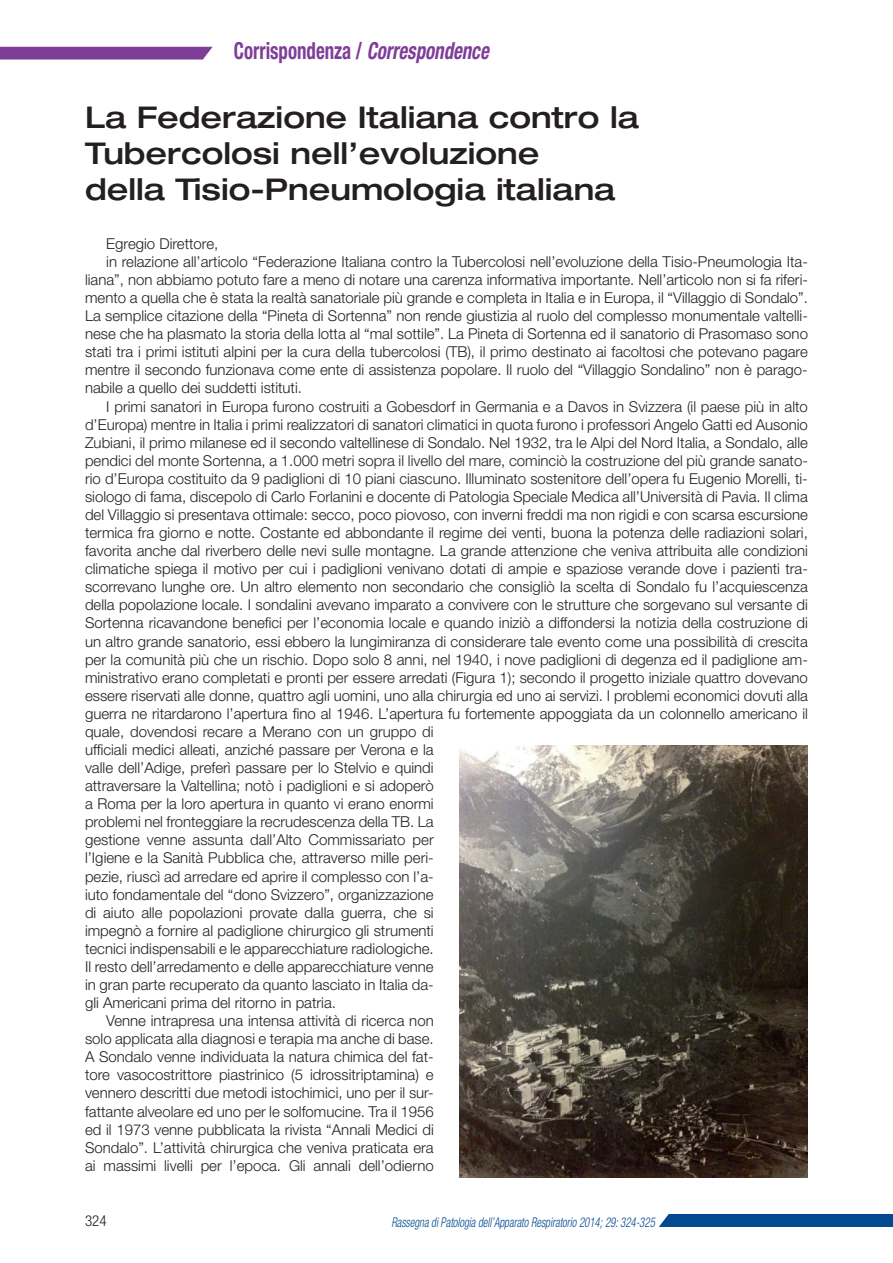
<style>
.page{position:relative;width:893px;height:1263px;background:#fff}
.page>*{position:absolute;margin:0;border:0;box-sizing:border-box;transform-origin:0 0}
.t1{font:500 expanded 30px/36.2px "Helvetica Neue LT Std";color:#231f20}
.t2{font:700 condensed 23.55px "Helvetica Neue LT Std";color:#7e3e98;scale:.8 1}
.t3{font:300 15px "Helvetica Neue LT Std";color:#231f20}
.t4{font:300 condensed 15px "Helvetica Neue LT Std";color:#231f20}
.t5{font:italic 300 condensed 13.5px "Helvetica Neue LT Std";color:#014990;scale:.8 1}
.s1{font-style:italic}
</style>
<div class="page">
<svg style="left:0;top:47px;width:213px;height:13px;background:#85499e"></svg>
<div style="left:659px;top:1214px;width:234px;height:13px;background:#014990"></div>
<img style="left:459px;top:745px;width:349px;height:433px">
<h2 class="t2" style="left:234px;top:37px;width:320px">Corrispondenza / <span class="s1">Correspondence</span></h2>
<h1 class="t1" style="left:85px;top:98px;width:555px">La Federazione Italiana contro la<br>Tubercolosi nell’evoluzione<br>della Tisio-Pneumologia italiana</h1>
<p class="t3" style="left:106px;top:234px;width:114px">Egregio Direttore,</p>
<p class="t3" style="left:106px;top:252px;width:703px">in relazione all’articolo “Federazione Italiana contro la Tubercolosi nell’evoluzione della Tisio-Pneumologia Ita-</p>
<p class="t3" style="left:85px;top:270px;width:724px">liana”, non abbiamo potuto fare a meno di notare una carenza informativa importante. Nell’articolo non si fa riferi-</p>
<p class="t3" style="left:85px;top:289px;width:724px">mento a quella che è stata la realtà sanatoriale più grande e completa in Italia e in Europa, il “Villaggio di Sondalo”.</p>
<p class="t3" style="left:85px;top:307px;width:724px">La semplice citazione della “Pineta di Sortenna” non rende giustizia al ruolo del complesso monumentale valtelli-</p>
<p class="t3" style="left:85px;top:325px;width:724px">nese che ha plasmato la storia della lotta al “mal sottile”. La Pineta di Sortenna ed il sanatorio di Prasomaso sono</p>
<p class="t3" style="left:85px;top:343px;width:724px">stati tra i primi istituti alpini per la cura della tubercolosi (TB), il primo destinato ai facoltosi che potevano pagare</p>
<p class="t3" style="left:85px;top:361px;width:724px">mentre il secondo funzionava come ente di assistenza popolare. Il ruolo del “Villaggio Sondalino” non è parago-</p>
<p class="t3" style="left:85px;top:379px;width:218px">nabile a quello dei suddetti istituti.</p>
<p class="t3" style="left:106px;top:397px;width:703px">I primi sanatori in Europa furono costruiti a Gobesdorf in Germania e a Davos in Svizzera (il paese più in alto</p>
<p class="t3" style="left:85px;top:415px;width:724px">d’Europa) mentre in Italia i primi realizzatori di sanatori climatici in quota furono i professori Angelo Gatti ed Ausonio</p>
<p class="t3" style="left:85px;top:433px;width:724px">Zubiani, il primo milanese ed il secondo valtellinese di Sondalo. Nel 1932, tra le Alpi del Nord Italia, a Sondalo, alle</p>
<p class="t3" style="left:85px;top:451px;width:724px">pendici del monte Sortenna, a 1.000 metri sopra il livello del mare, cominciò la costruzione del più grande sanato-</p>
<p class="t3" style="left:85px;top:469px;width:724px">rio d’Europa costituito da 9 padiglioni di 10 piani ciascuno. Illuminato sostenitore dell’opera fu Eugenio Morelli, ti-</p>
<p class="t3" style="left:85px;top:487px;width:724px">siologo di fama, discepolo di Carlo Forlanini e docente di Patologia Speciale Medica all’Università di Pavia. Il clima</p>
<p class="t3" style="left:85px;top:505px;width:724px">del Villaggio si presentava ottimale: secco, poco piovoso, con inverni freddi ma non rigidi e con scarsa escursione</p>
<p class="t3" style="left:85px;top:523px;width:724px">termica fra giorno e notte. Costante ed abbondante il regime dei venti, buona la potenza delle radiazioni solari,</p>
<p class="t3" style="left:85px;top:542px;width:724px">favorita anche dal riverbero delle nevi sulle montagne. La grande attenzione che veniva attribuita alle condizioni</p>
<p class="t3" style="left:85px;top:560px;width:724px">climatiche spiega il motivo per cui i padiglioni venivano dotati di ampie e spaziose verande dove i pazienti tra-</p>
<p class="t3" style="left:85px;top:578px;width:724px">scorrevano lunghe ore. Un altro elemento non secondario che consigliò la scelta di Sondalo fu l’acquiescenza</p>
<p class="t3" style="left:85px;top:596px;width:724px">della popolazione locale. I sondalini avevano imparato a convivere con le strutture che sorgevano sul versante di</p>
<p class="t3" style="left:85px;top:614px;width:724px">Sortenna ricavandone benefici per l’economia locale e quando iniziò a diffondersi la notizia della costruzione di</p>
<p class="t3" style="left:85px;top:632px;width:724px">un altro grande sanatorio, essi ebbero la lungimiranza di considerare tale evento come una possibilità di crescita</p>
<p class="t3" style="left:85px;top:650px;width:724px">per la comunità più che un rischio. Dopo solo 8 anni, nel 1940, i nove padiglioni di degenza ed il padiglione am-</p>
<p class="t3" style="left:85px;top:668px;width:724px">ministrativo erano completati e pronti per essere arredati (Figura 1); secondo il progetto iniziale quattro dovevano</p>
<p class="t3" style="left:85px;top:686px;width:724px">essere riservati alle donne, quattro agli uomini, uno alla chirurgia ed uno ai servizi. I problemi economici dovuti alla</p>
<p class="t3" style="left:85px;top:704px;width:724px">guerra ne ritardarono l’apertura fino al 1946. L’apertura fu fortemente appoggiata da un colonnello americano il</p>
<p class="t3" style="left:85px;top:722px;width:350px">quale, dovendosi recare a Merano con un gruppo di</p>
<p class="t3" style="left:85px;top:740px;width:350px">ufficiali medici alleati, anziché passare per Verona e la</p>
<p class="t3" style="left:85px;top:758px;width:350px">valle dell’Adige, preferì passare per lo Stelvio e quindi</p>
<p class="t3" style="left:85px;top:777px;width:350px">attraversare la Valtellina; notò i padiglioni e si adoperò</p>
<p class="t3" style="left:85px;top:795px;width:350px">a Roma per la loro apertura in quanto vi erano enormi</p>
<p class="t3" style="left:85px;top:813px;width:350px">problemi nel fronteggiare la recrudescenza della TB. La</p>
<p class="t3" style="left:85px;top:831px;width:350px">gestione venne assunta dall’Alto Commissariato per</p>
<p class="t3" style="left:85px;top:849px;width:350px">l’Igiene e la Sanità Pubblica che, attraverso mille peri-</p>
<p class="t3" style="left:85px;top:867px;width:350px">pezie, riuscì ad arredare ed aprire il complesso con l’a-</p>
<p class="t3" style="left:85px;top:885px;width:350px">iuto fondamentale del “dono Svizzero”, organizzazione</p>
<p class="t3" style="left:85px;top:903px;width:350px">di aiuto alle popolazioni provate dalla guerra, che si</p>
<p class="t3" style="left:85px;top:921px;width:350px">impegnò a fornire al padiglione chirurgico gli strumenti</p>
<p class="t3" style="left:85px;top:939px;width:350px">tecnici indispensabili e le apparecchiature radiologiche.</p>
<p class="t3" style="left:85px;top:957px;width:350px">Il resto dell’arredamento e delle apparecchiature venne</p>
<p class="t3" style="left:85px;top:975px;width:350px">in gran parte recuperato da quanto lasciato in Italia da-</p>
<p class="t3" style="left:85px;top:993px;width:252px">gli Americani prima del ritorno in patria.</p>
<p class="t3" style="left:106px;top:1012px;width:329px">Venne intrapresa una intensa attività di ricerca non</p>
<p class="t3" style="left:85px;top:1030px;width:350px">solo applicata alla diagnosi e terapia ma anche di base.</p>
<p class="t3" style="left:85px;top:1048px;width:350px">A Sondalo venne individuata la natura chimica del fat-</p>
<p class="t3" style="left:85px;top:1066px;width:350px">tore vasocostrittore piastrinico (5 idrossitriptamina) e</p>
<p class="t3" style="left:85px;top:1084px;width:350px">vennero descritti due metodi istochimici, uno per il sur-</p>
<p class="t3" style="left:85px;top:1102px;width:350px">fattante alveolare ed uno per le solfomucine. Tra il 1956</p>
<p class="t3" style="left:85px;top:1120px;width:350px">ed il 1973 venne pubblicata la rivista “Annali Medici di</p>
<p class="t3" style="left:85px;top:1138px;width:350px">Sondalo”. L’attività chirurgica che veniva praticata era</p>
<p class="t3" style="left:85px;top:1156px;width:350px">ai massimi livelli per l’epoca. Gli annali dell’odierno</p>
<p class="t4" style="left:85px;top:1212px;width:23px">324</p>
<p class="t5" style="left:391px;top:1214px;width:331px">Rassegna di Patologia dell’Apparato Respiratorio 2014; 29: 324-325</p>
</div>
